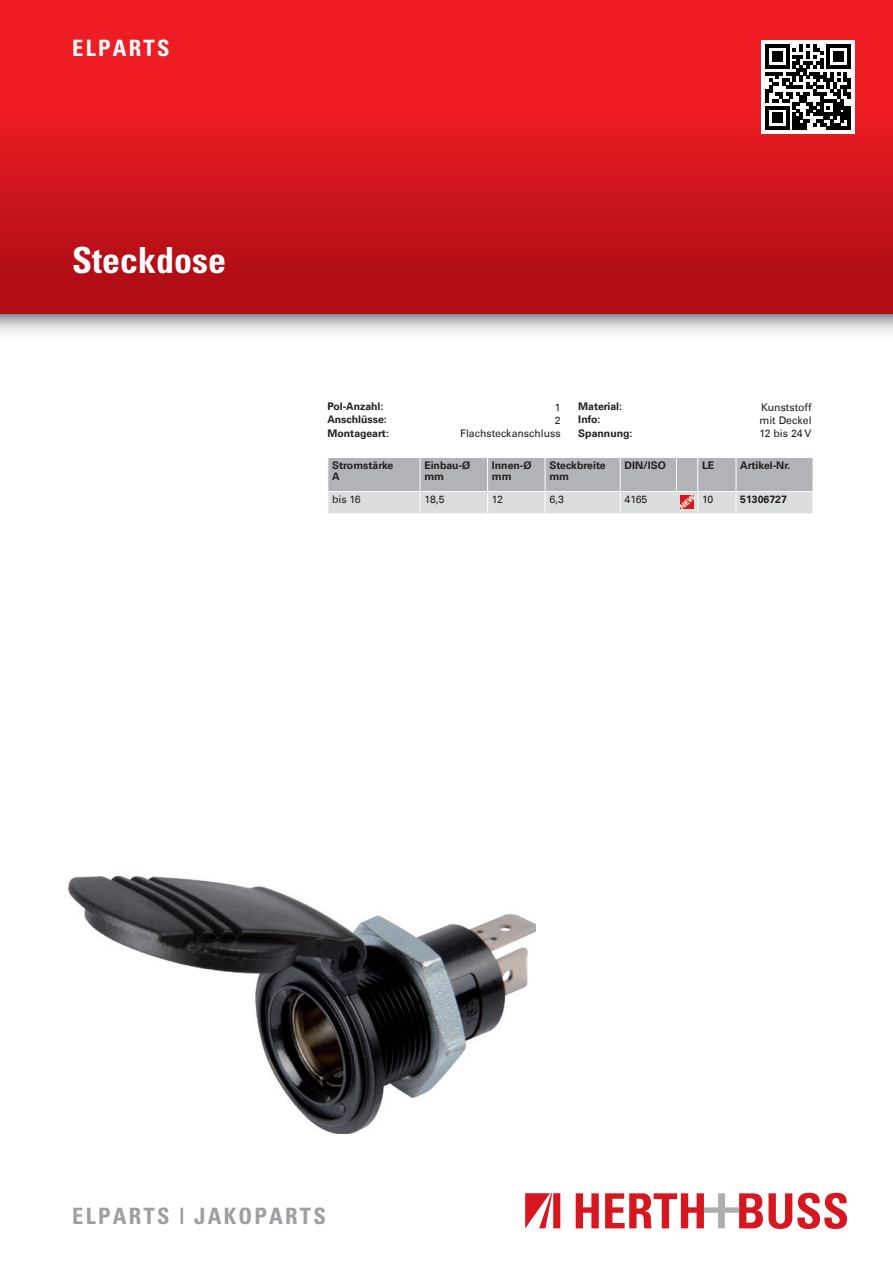
<style>
.page{position:relative;width:893px;height:1263px;background:#fff}
.page>*{position:absolute;margin:0;border:0;box-sizing:border-box;transform-origin:0 0}
.t1{font:700 condensed 36px "Univers";color:#fff}
.t2{font:700 condensed 22.5px "Univers";letter-spacing:.1em;color:#9d9fa2}
.t3{font:700 condensed 22.5px "Univers";letter-spacing:.1em;color:#fff}
.t4{font:700 10.5px/10.5px "Univers Com 65";color:#231f20}
.t5{font:10.5px "Univers Com 55 Roman";color:#231f20}
</style>
<div class="page">
<img style="left:0;top:0;width:893px;height:333px">
<div style="left:761px;top:40px;width:94px;height:94px;background:#fff"></div>
<svg style="left:765px;top:45px;width:85px;height:85px"></svg>
<img style="left:68px;top:876px;width:468px;height:258px">
<svg style="left:576px;top:1193px;width:23px;height:35px"></svg>
<svg style="left:605px;top:1193px;width:242px;height:36px"></svg>
<svg style="left:525px;top:1193px;width:35px;height:35px"></svg>
<svg style="left:328px;top:458px;width:484px;height:55px;background:#c4c4c7"></svg>
<h2 class="t3" style="left:72px;top:34px;width:99px">ELPARTS</h2>
<h1 class="t1" style="left:72px;top:238px;width:156px">Steckdose</h1>
<p class="t4" style="left:327px;top:401px;width:57px">Pol-Anzahl:</p>
<p class="t5" style="left:555px;top:401px;width:7px">1</p>
<p class="t4" style="left:327px;top:414px;width:61px">Anschlüsse:</p>
<p class="t5" style="left:555px;top:414px;width:7px">2</p>
<p class="t4" style="left:327px;top:428px;width:63px">Montageart:</p>
<p class="t5" style="left:460px;top:427px;width:102px">Flachsteckanschluss</p>
<p class="t4" style="left:578px;top:401px;width:45px">Material:</p>
<p class="t5" style="left:761px;top:401px;width:52px">Kunststoff</p>
<p class="t4" style="left:578px;top:414px;width:24px">Info:</p>
<p class="t5" style="left:759px;top:414px;width:54px">mit Deckel</p>
<p class="t4" style="left:578px;top:428px;width:56px">Spannung:</p>
<p class="t5" style="left:759px;top:427px;width:54px">12 bis 24 V</p>
<p class="t4" style="left:332px;top:460px;width:63px">Stromstärke<br>A</p>
<p class="t4" style="left:424px;top:460px;width:48px">Einbau-Ø mm</p>
<p class="t4" style="left:492px;top:460px;width:41px">Innen-Ø mm</p>
<p class="t4" style="left:549px;top:460px;width:58px">Steckbreite mm</p>
<p class="t4" style="left:624px;top:460px;width:43px">DIN/ISO</p>
<p class="t4" style="left:702px;top:460px;width:14px">LE</p>
<p class="t4" style="left:740px;top:460px;width:52px">Artikel-Nr.</p>
<p class="t5" style="left:332px;top:493px;width:30px">bis 16</p>
<p class="t5" style="left:424px;top:493px;width:22px">18,5</p>
<p class="t5" style="left:492px;top:493px;width:13px">12</p>
<p class="t5" style="left:549px;top:493px;width:16px">6,3</p>
<p class="t5" style="left:624px;top:493px;width:24px">4165</p>
<p class="t5" style="left:702px;top:493px;width:13px">10</p>
<p class="t4" style="left:740px;top:494px;width:48px">51306727</p>
<h2 class="t2" style="left:72px;top:1202px;width:255px">ELPARTS | JAKOPARTS</h2>
</div>
